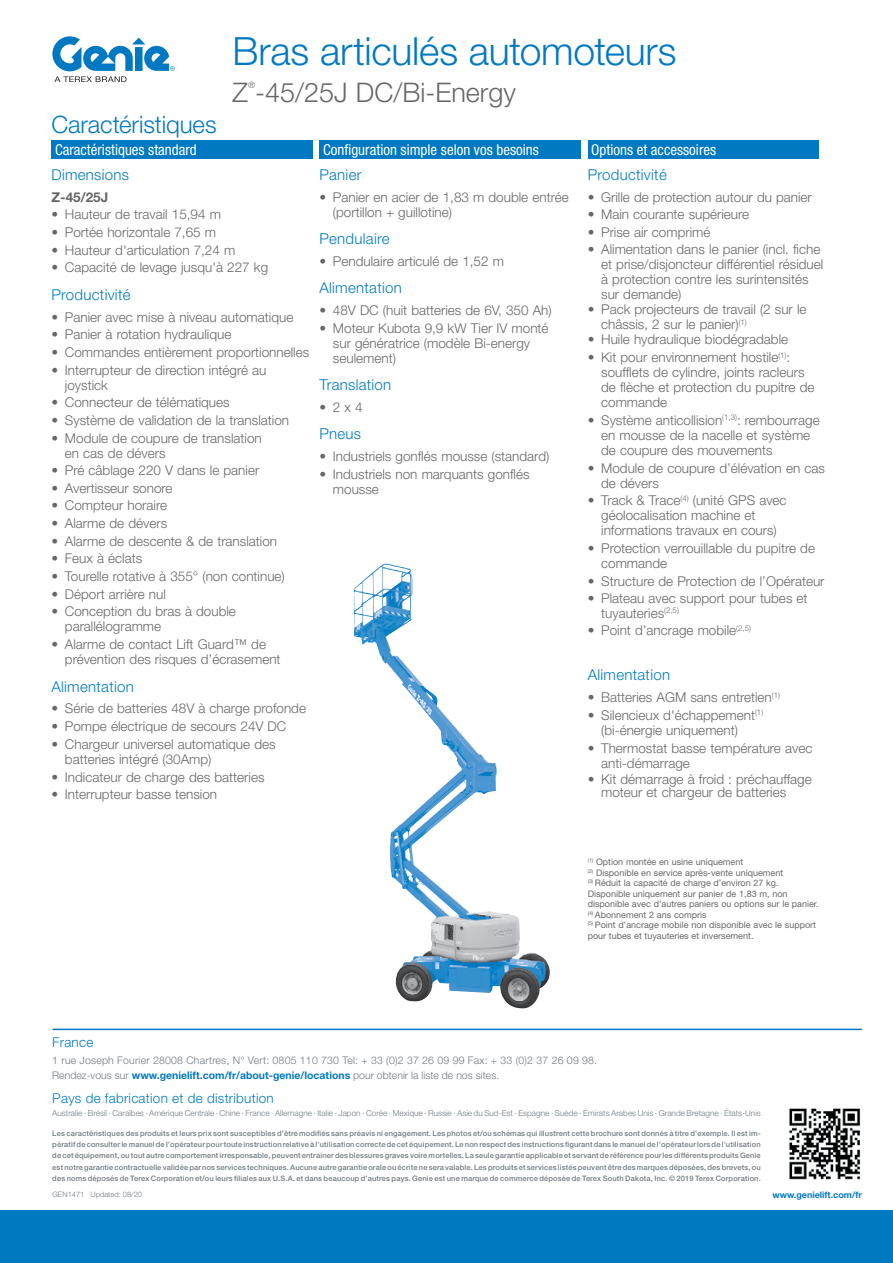
<style>
.page{position:relative;width:893px;height:1263px;background:#fff}
.page>*{position:absolute;margin:0;border:0;box-sizing:border-box;transform-origin:0 0}
.t1{font:300 39px "Helvetica Neue LT Std";letter-spacing:-.005em;color:#0079c2}
.t2{font:300 27px "Helvetica Neue LT Std";color:#67676a}
.t3{font:300 24px "Helvetica Neue LT Std";letter-spacing:-.005em;color:#0079c2}
.t4{font:300 15px "Helvetica Neue LT Std";letter-spacing:.02em;color:#0079c2}
.t5{font:condensed 15px "Helvetica Neue LT Std";color:#fff}
.t6{font:300 13.5px/15px "Helvetica Neue LT Std";color:#67676a}
.t7{font:300 13.5px "Helvetica Neue LT Std";letter-spacing:.02em;color:#0079c2}
.t8{font:700 13.5px "Helvetica Neue LT Std";color:#67676a}
.t9{font:300 10.5px/14.9px "Helvetica Neue LT Std";letter-spacing:.02em;color:#717a82}
.t10{font:9px/10.5px "Helvetica Neue LT Std";color:#67676a}
.t11{font:700 9px "Helvetica Neue LT Std";color:#0079c2}
.t12{font:300 8.7px "Helvetica Neue LT Std";color:#67676a}
.t13{font:300 8.25px "Helvetica Neue LT Std";color:#717a82}
.t14{font:500 7.5px/11.2px "Helvetica Neue LT Std";letter-spacing:.02em;color:#717a82;text-align:justify}
.t15{font:300 7.5px "Helvetica Neue LT Std";color:#717a82}
.s1{font-weight:700;color:#0079c2}
</style>
<div class="page">
<svg style="left:52px;top:36px;width:123px;height:46px"></svg>
<div style="left:588px;top:140px;width:231px;height:19px;background:#0079c2"></div>
<div style="left:319px;top:140px;width:262px;height:19px;background:#0079c2"></div>
<div style="left:51px;top:140px;width:262px;height:19px;background:#0079c2"></div>
<img style="left:353px;top:564px;width:185px;height:444px">
<div style="left:0;top:1210px;width:893px;height:53px;background:#0079c2"></div>
<img style="left:789px;top:1108px;width:72px;height:72px">
<hr style="left:52px;top:1029px;width:810px;height:1px;background:#0079c2">
<h1 class="t1" style="left:233px;top:27px;width:445px">Bras articulés automoteurs</h1>
<h3 class="t3" style="left:51px;top:110px;width:167px">Caractéristiques</h3>
<p class="t12" style="left:248px;top:80px;width:8px">®</p>
<h2 class="t2" style="left:233px;top:76px;width:285px">Z -45/25J DC/Bi-Energy</h2>
<p class="t5" style="left:55px;top:141px;width:143px">Caractéristiques standard</p>
<p class="t5" style="left:323px;top:141px;width:217px">Configuration simple selon vos besoins</p>
<p class="t4" style="left:51px;top:165px;width:79px">Dimensions</p>
<p class="t8" style="left:51px;top:188px;width:58px">Z-45/25J</p>
<p class="t6" style="left:51px;top:207px;width:171px">• Hauteur de travail 15,94 m</p>
<p class="t6" style="left:51px;top:224px;width:166px">• Portée horizontale 7,65 m</p>
<p class="t6" style="left:51px;top:242px;width:185px">• Hauteur d'articulation 7,24 m</p>
<p class="t6" style="left:51px;top:260px;width:218px">• Capacité de levage jusqu'à 227 kg</p>
<p class="t4" style="left:51px;top:285px;width:81px">Productivité</p>
<p class="t6" style="left:51px;top:309px;width:243px">• Panier avec mise à niveau automatique</p>
<p class="t6" style="left:51px;top:327px;width:181px">• Panier à rotation hydraulique</p>
<p class="t6" style="left:51px;top:344px;width:259px">• Commandes entièrement proportionnelles</p>
<p class="t6" style="left:65px;top:362px;width:203px;text-indent:-14px">• Interrupteur de direction intégré au joystick</p>
<p class="t6" style="left:51px;top:395px;width:180px">• Connecteur de télématiques</p>
<p class="t6" style="left:51px;top:412px;width:239px">• Système de validation de la translation</p>
<p class="t6" style="left:65px;top:430px;width:198px;text-indent:-14px">• Module de coupure de translation en cas de dévers</p>
<p class="t6" style="left:51px;top:462px;width:209px">• Pré câblage 220 V dans le panier</p>
<p class="t6" style="left:51px;top:480px;width:123px">• Avertisseur sonore</p>
<p class="t6" style="left:51px;top:498px;width:117px">• Compteur horaire</p>
<p class="t6" style="left:51px;top:515px;width:117px">• Alarme de dévers</p>
<p class="t6" style="left:51px;top:533px;width:227px">• Alarme de descente &amp; de translation</p>
<p class="t6" style="left:51px;top:551px;width:92px">• Feux à éclats</p>
<p class="t6" style="left:51px;top:568px;width:235px">• Tourelle rotative à 355° (non continue)</p>
<p class="t6" style="left:51px;top:586px;width:116px">• Déport arrière nul</p>
<p class="t6" style="left:65px;top:604px;width:173px;text-indent:-14px">• Conception du bras à double parallélogramme</p>
<p class="t6" style="left:65px;top:637px;width:217px;text-indent:-14px">• Alarme de contact Lift Guard™ de prévention des risques d’écrasement</p>
<p class="t4" style="left:51px;top:677px;width:84px">Alimentation</p>
<p class="t6" style="left:51px;top:701px;width:256px">• Série de batteries 48V à charge profonde</p>
<p class="t6" style="left:51px;top:718px;width:236px">• Pompe électrique de secours 24V DC</p>
<p class="t6" style="left:65px;top:736px;width:212px;text-indent:-14px">• Chargeur universel automatique des batteries intégré (30Amp)</p>
<p class="t6" style="left:51px;top:769px;width:215px">• Indicateur de charge des batteries</p>
<p class="t6" style="left:51px;top:787px;width:167px">• Interrupteur basse tension</p>
<p class="t4" style="left:319px;top:165px;width:44px">Panier</p>
<p class="t6" style="left:333px;top:189px;width:237px;text-indent:-14px">• Panier en acier de 1,83 m double entrée (portillon + guillotine)</p>
<p class="t4" style="left:319px;top:229px;width:72px">Pendulaire</p>
<p class="t6" style="left:319px;top:253px;width:186px">• Pendulaire articulé de 1,52 m</p>
<p class="t4" style="left:319px;top:279px;width:84px">Alimentation</p>
<p class="t6" style="left:319px;top:302px;width:234px">• 48V DC (huit batteries de 6V, 350 Ah)</p>
<p class="t6" style="left:333px;top:320px;width:217px;text-indent:-14px">• Moteur Kubota 9,9 kW Tier IV monté sur génératrice (modèle Bi-energy seulement)</p>
<p class="t4" style="left:319px;top:376px;width:73px">Translation</p>
<p class="t6" style="left:319px;top:399px;width:45px">• 2 x 4</p>
<p class="t4" style="left:319px;top:425px;width:43px">Pneus</p>
<p class="t6" style="left:319px;top:448px;width:231px">• Industriels gonflés mousse (standard)</p>
<p class="t6" style="left:333px;top:466px;width:198px;text-indent:-14px">• Industriels non marquants gonflés mousse</p>
<p class="t5" style="left:591px;top:141px;width:126px">Options et accessoires</p>
<p class="t4" style="left:588px;top:165px;width:81px">Productivité</p>
<p class="t6" style="left:588px;top:189px;width:226px">• Grille de protection autour du panier</p>
<p class="t6" style="left:588px;top:206px;width:163px">• Main courante supérieure</p>
<p class="t6" style="left:588px;top:224px;width:124px">• Prise air comprimé</p>
<p class="t6" style="left:601px;top:242px;width:224px;text-indent:-14px">• Alimentation dans le panier (incl. fiche et prise/disjoncteur différentiel résiduel à protection contre les surintensités sur demande)</p>
<p class="t6" style="left:601px;top:302px;width:207px;text-indent:-14px">• Pack projecteurs de travail (2 sur le châssis, 2 sur le panier)<sup>(1)</sup></p>
<p class="t6" style="left:588px;top:332px;width:202px">• Huile hydraulique biodégradable</p>
<p class="t6" style="left:601px;top:349px;width:215px;text-indent:-14px">• Kit pour environnement hostile<sup>(1)</sup>: soufflets de cylindre, joints racleurs de flèche et protection du pupitre de commande</p>
<p class="t6" style="left:601px;top:412px;width:220px;text-indent:-13px">• Système anticollision<sup>(1,3)</sup>: rembourrage en mousse de la nacelle et système de coupure des mouvements</p>
<p class="t6" style="left:601px;top:460px;width:225px;text-indent:-14px">• Module de coupure d’élévation en cas de dévers</p>
<p class="t6" style="left:601px;top:493px;width:187px;text-indent:-13px">• Track &amp; Trace<sup>(4)</sup> (unité GPS avec géolocalisation machine et informations travaux en cours)</p>
<p class="t6" style="left:601px;top:540px;width:215px;text-indent:-14px">• Protection verrouillable du pupitre de commande</p>
<p class="t6" style="left:588px;top:573px;width:238px">• Structure de Protection de l’Opérateur</p>
<p class="t6" style="left:601px;top:591px;width:208px;text-indent:-14px">• Plateau avec support pour tubes et tuyauteries<sup>(2,5)</sup></p>
<p class="t6" style="left:588px;top:623px;width:165px">• Point d’ancrage mobile<sup>(2,5)</sup></p>
<p class="t4" style="left:588px;top:666px;width:84px">Alimentation</p>
<p class="t6" style="left:588px;top:689px;width:194px">• Batteries AGM sans entretien<sup>(1)</sup></p>
<p class="t6" style="left:601px;top:707px;width:164px;text-indent:-13px">• Silencieux d'échappement<sup>(1) </sup>(bi-énergie uniquement)</p>
<p class="t6" style="left:601px;top:740px;width:213px;text-indent:-14px">• Thermostat basse température avec anti-démarrage</p>
<p class="t6" style="left:601px;top:772px;width:212px;line-height:13.5px;text-indent:-14px">• Kit démarrage à froid : préchauffage moteur et chargeur de batteries</p>
<p class="t10" style="left:588px;top:857px;width:232px"><sup>(1)</sup> Option montée en usine uniquement<br><sup>(2)</sup> Disponible en service après-vente uniquement<br><sup>(3)</sup> Réduit la capacité de charge d’environ 27 kg.<br>Disponible uniquement sur panier de 1,83 m, non disponible avec d’autres paniers ou options sur le panier. <sup>(4)</sup> Abonnement 2 ans compris<br><sup>(5)</sup> Point d’ancrage mobile non disponible avec le support pour tubes et tuyauteries et inversement.</p>
<p class="t7" style="left:52px;top:1034px;width:43px">France</p>
<p class="t9" style="left:52px;top:1053px;width:546px">1 rue Joseph Fourier 28008 Chartres, N° Vert: 0805 110 730 Tel: + 33 (0)2 37 26 09 99 Fax: + 33 (0)2 37 26 09 98.<br>Rendez-vous sur <span class="s1">www.genielift.com/fr/about-genie/locations</span> pour obtenir la liste de nos sites.</p>
<p class="t7" style="left:52px;top:1090px;width:223px">Pays de fabrication et de distribution</p>
<p class="t13" style="left:52px;top:1108px;width:710px">Australie · Brésil · Caraïbes · Amérique Centrale · Chine · France · Allemagne · Italie · Japon · Corée · Mexique · Russie · Asie du Sud-Est · Espagne · Suède · Émirats Arabes Unis · Grande Bretagne · États-Unis</p>
<p class="t14" style="left:52px;top:1127px;width:710px">Les caractéristiques des produits et leurs prix sont susceptibles d’être modifiés sans préavis ni engagement. Les photos et/ou schémas qui illustrent cette brochure sont donnés à titre d’exemple. Il est im&shy;pératif de consulter le manuel de l’opérateur pour toute instruction relative à l’utilisation correcte de cet équipement. Le non respect des instructions figurant dans le manuel de l’opérateur lors de l’utilisation de cet équipement, ou tout autre comportement irresponsable, peuvent entrainer des blessures graves voire mortelles. La seule garantie applicable et servant de référence pour les différents produits Genie est notre garantie contractuelle validée par nos services techniques. Aucune autre garantie orale ou écrite ne sera valable. Les produits et services listés peuvent être des marques déposées, des brevets, ou des noms déposés de Terex Corporation et/ou leurs filiales aux U.S.A. et dans beaucoup d’autres pays. Genie est une marque de commerce déposée de Terex South Dakota, Inc. © 2019 Terex Corporation.</p>
<p class="t15" style="left:52px;top:1190px;width:91px">GEN1471 Updated: 08/20</p>
<p class="t11" style="left:772px;top:1190px;width:91px">www.genielift.com/fr</p>
</div>
